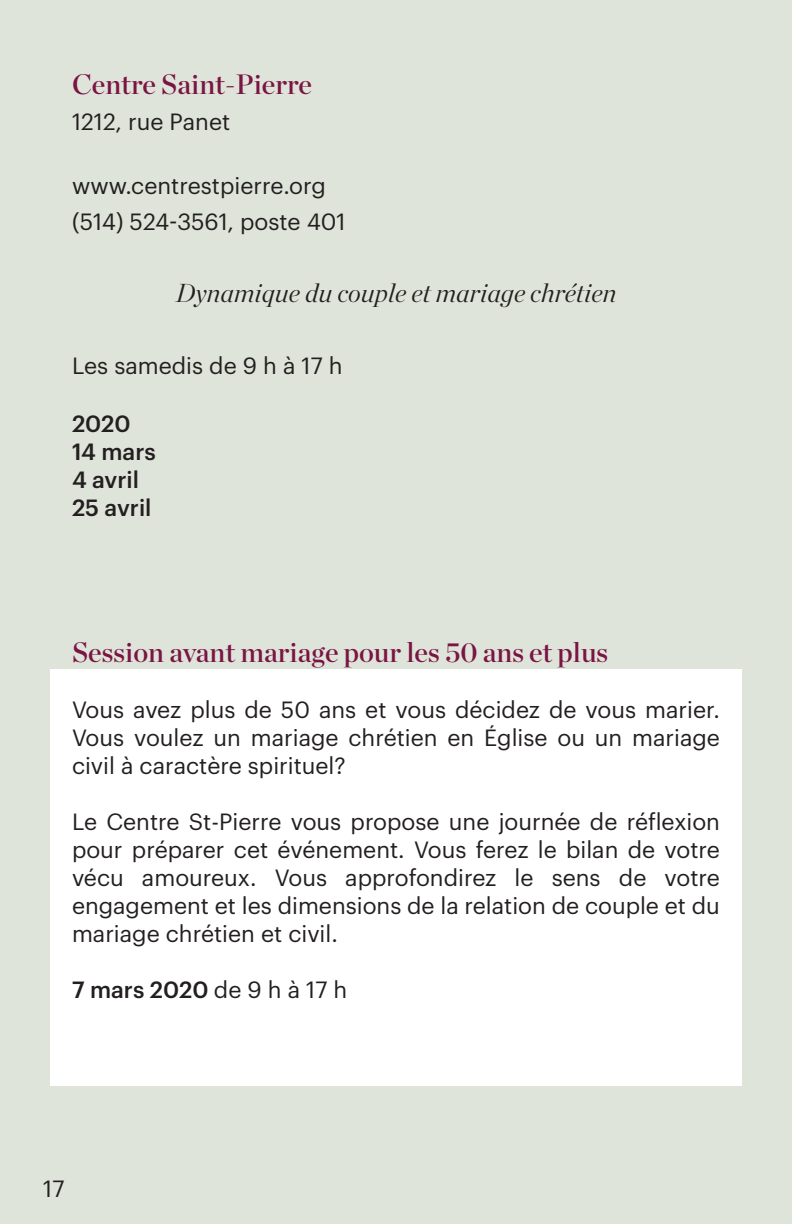
<style>
.page{position:relative;width:792px;height:1224px;background:#dee4da}
.page>*{position:absolute;margin:0;border:0;box-sizing:border-box;transform-origin:0 0}
.t1{font:28px "Chronicle Display Semi";color:#7a1443}
.t2{font:italic 300 26px "Chronicle Display";color:#231f20}
.t3{font:23px/28px "Graphik";color:#231f20;text-align:justify}
.t4{font:500 23px "Graphik";color:#231f20}
.s1{font-weight:400}
</style>
<div class="page">
<div style="left:50px;top:669px;width:692px;height:417px;background:#fff"></div>
<p class="t1" style="left:72px;top:63px;width:242px">Centre Saint-Pierre</p>
<p class="t3" style="left:72px;top:106px;width:160px">1212, rue Panet</p>
<p class="t3" style="left:72px;top:170px;width:255px">www.centrestpierre.org</p>
<p class="t3" style="left:72px;top:206px;width:275px">(514) 524-3561, poste 401</p>
<p class="t2" style="left:176px;top:273px;width:442px">Dynamique du couple et mariage chrétien</p>
<p class="t3" style="left:72px;top:350px;width:272px">Les samedis de 9 h à 17 h</p>
<p class="t4" style="left:72px;top:406px;width:60px">2020</p>
<p class="t4" style="left:72px;top:434px;width:85px">14 mars</p>
<p class="t4" style="left:72px;top:462px;width:69px">4 avril</p>
<p class="t4" style="left:72px;top:490px;width:81px">25 avril</p>
<p class="t1" style="left:72px;top:630px;width:538px">Session avant mariage pour les 50 ans et plus</p>
<p class="t3" style="left:72px;top:693px;width:650px">Vous avez plus de 50 ans et vous décidez de vous marier.<br>Vous voulez un mariage chrétien en Église ou un mariage civil à caractère spirituel?</p>
<p class="t3" style="left:72px;top:805px;width:650px">Le Centre St-Pierre vous propose une journée de réflexion pour préparer cet événement. Vous ferez le bilan de votre vécu amoureux. Vous approfondirez le sens de votre engagement et les dimensions de la relation de couple et du mariage chrétien et civil.</p>
<p class="t4" style="left:72px;top:972px;width:277px">7 mars 2020 <span class="s1">de 9 h à 17 h</span></p>
<p class="t3" style="left:43px;top:1173px;width:23px">17</p>
</div>
